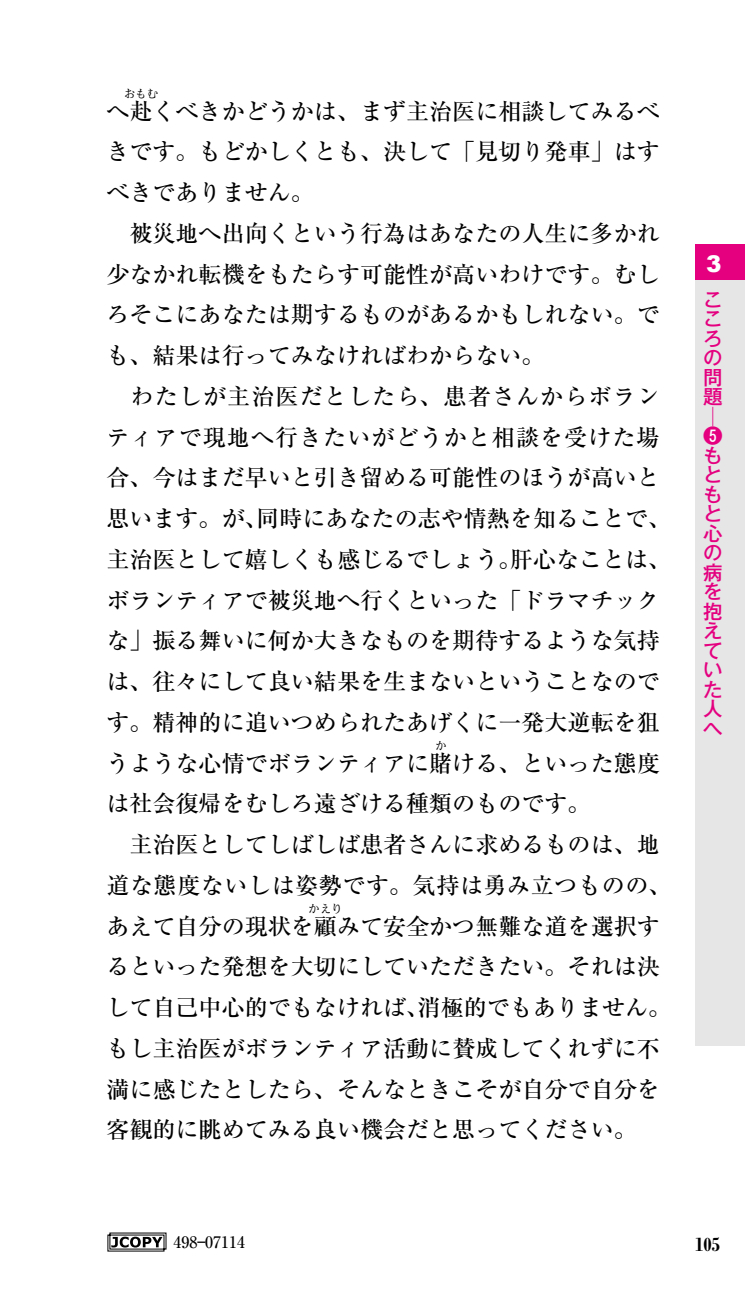
<style>
.page{position:relative;width:745px;height:1290px;background:#fff}
.page>*{position:absolute;margin:0;border:0;box-sizing:border-box;transform-origin:0 0}
.t1{font:500 23px/40.8px "Ryumin Pro";color:#000}
.t2{font:900 23px "Arial";color:#fff}
.t3{font:700 condensed 21.25px "Bodoni";color:#000}
.t4{font:500 19.5px/19.5px "Gothic MB101 Pro";color:#e4007f;text-align:justify}
.t5{font:500 16px "Ryumin Pro";color:#000}
.t6{font:500 11.5px "Ryumin Pro";color:#000}
.s1{color:#fff}
</style>
<div class="page">
<div style="left:694px;top:244px;width:50px;height:801px;background:#e6e6e7"></div>
<div style="left:694px;top:244px;width:50px;height:36px;background:#e4007f"></div>
<div style="left:105px;top:1230px;width:63px;height:24px;background:linear-gradient(to right,#fff,#fff)"></div>
<svg style="left:107px;top:1232px;width:59px;height:19px"></svg>
<p class="t6" style="left:124px;top:84px;width:36px">おもむ</p>
<p class="t1" style="left:106px;top:89px;width:554px">へ赴くべきかどうかは、まず主治医に相談してみるべ</p>
<p class="t1" style="left:106px;top:130px;width:566px">きです。もどかしくとも、決して「見切り発車」はすべきでありません。<br>　被災地へ出向くという行為はあなたの人生に多かれ少なかれ転機をもたらす可能性が高いわけです。むしろそこにあなたは期するものがあるかもしれない。でも、結果は行ってみなければわからない。<br>　わたしが主治医だとしたら、患者さんからボランティアで現地へ行きたいがどうかと相談を受けた場合、今はまだ早いと引き留める可能性のほうが高いと思います。が、同時にあなたの志や情熱を知ることで、主治医として嬉しくも感じるでしょう。肝心なことは、ボランティアで被災地へ行くといった「ドラマチックな」振る舞いに何か大きなものを期待するような気持は、往々にして良い結果を生まないということなのです。精神的に追いつめられたあげくに一発大逆転を狙うような心情でボランティアに賭ける、といった態度</p>
<p class="t6" style="left:434px;top:736px;width:13px">か</p>
<p class="t1" style="left:106px;top:782px;width:566px">は社会復帰をむしろ遠ざける種類のものです。<br>　主治医としてしばしば患者さんに求めるものは、地道な態度ないしは姿勢です。気持は勇み立つものの、あえて自分の現状を顧みて安全かつ無難な道を選択す</p>
<p class="t6" style="left:308px;top:899px;width:36px">かえり</p>
<p class="t1" style="left:106px;top:945px;width:566px">るといった発想を大切にしていただきたい。それは決して自己中心的でもなければ、消極的でもありません。もし主治医がボランティア活動に賛成してくれずに不満に感じたとしたら、そんなときこそが自分で自分を客観的に眺めてみる良い機会だと思ってください。</p>
<p class="t2" style="left:705px;top:247px;width:17px">5</p>
<p class="t4" style="left:702px;top:287px;width:21px">こころの問題─</p>
<p class="t4" style="left:702px;top:424px;width:21px"><span class="s1">●</span>❺もともと心の病を抱えていた人へ</p>
<p class="t5" style="left:173px;top:1229px;width:73px">498—07114</p>
<p class="t3" style="left:694px;top:1232px;width:26px">105</p>
</div>
